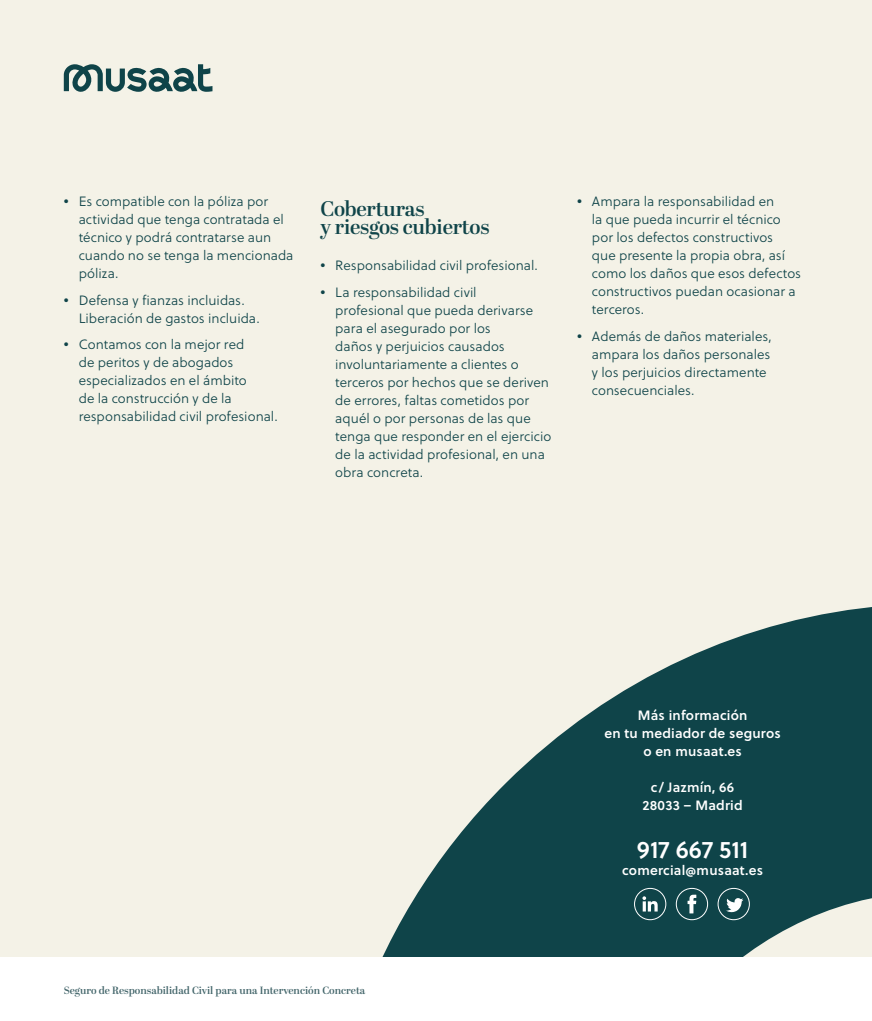
<style>
.page{position:relative;width:872px;height:1021px;background:#fff}
.page>*{position:absolute;margin:0;border:0;box-sizing:border-box;transform-origin:0 0}
.t1{font:600 23.85px "Soleil";color:#fff}
.t2{font:600 21px/18px "Abril Display";letter-spacing:-.01em;color:#0f4449}
.t3{font:13.5px/18px "Soleil Lt";letter-spacing:.005em;color:#0f4449}
.t4{font:600 13.5px/18px "Soleil";letter-spacing:.015em;color:#fff;text-align:center}
.t5{font:600 10.5px "Abril Display";color:#416469}
.s1{font-size:16.5px}
</style>
<div class="page">
<div style="left:0;top:0;width:872px;height:965px;background:#f4f2e7"></div>
<svg style="left:382px;top:607px;width:490px;height:350px;fill:#0f4449"></svg>
<svg style="left:642px;top:896px;width:15px;height:15px"></svg>
<div style="left:634px;top:888px;width:32px;height:32px;border:1px solid #fff;border-radius:50%"></div>
<svg style="left:687px;top:894px;width:9px;height:19px"></svg>
<div style="left:676px;top:888px;width:32px;height:32px;border:1px solid #fff;border-radius:50%"></div>
<svg style="left:726px;top:898px;width:17px;height:14px"></svg>
<div style="left:717px;top:888px;width:32px;height:32px;border:1px solid #fff;border-radius:50%"></div>
<div style="left:0;top:957px;width:872px;height:63px;background:#fff"></div>
<svg style="left:64px;top:64px;width:148px;height:28px"></svg>
<p class="t3" style="left:79px;top:193px;width:216px;text-indent:-15px"><span class="s1">•</span> Es compatible con la póliza por actividad que tenga contratada el técnico y podrá contratarse aun cuando no se tenga la mencionada póliza.</p>
<p class="t3" style="left:79px;top:291px;width:182px;text-indent:-15px"><span class="s1">•</span> Defensa y fianzas incluidas.<br>Liberación de gastos incluida.</p>
<p class="t3" style="left:79px;top:336px;width:200px;text-indent:-15px"><span class="s1">•</span> Contamos con la mejor red<br>de peritos y de abogados especializados en el ámbito<br>de la construcción y de la responsabilidad civil profesional.</p>
<h2 class="t2" style="left:320px;top:201px;width:171px">Coberturas<br>y riesgos cubiertos</h2>
<p class="t3" style="left:320px;top:257px;width:219px"><span class="s1">•</span> Responsabilidad civil profesional.</p>
<p class="t3" style="left:335px;top:283px;width:217px;text-indent:-15px"><span class="s1">•</span> La responsabilidad civil<br>profesional que pueda derivarse para el asegurado por los<br>daños y perjuicios causados involuntariamente a clientes o terceros por hechos que se deriven de errores, faltas cometidos por aquél o por personas de las que tenga que responder en el ejercicio de la actividad profesional, en una obra concreta.</p>
<p class="t3" style="left:592px;top:193px;width:211px;text-indent:-15px"><span class="s1">•</span> Ampara la responsabilidad en<br>la que pueda incurrir el técnico por los defectos constructivos<br>que presente la propia obra, así como los daños que esos defectos constructivos puedan ocasionar a terceros.</p>
<p class="t3" style="left:592px;top:327px;width:181px;text-indent:-15px"><span class="s1">•</span> Además de daños materiales, ampara los daños personales y los perjuicios directamente consecuenciales.</p>
<p class="t5" style="left:64px;top:983px;width:303px">Seguro de Responsabilidad Civil para una Intervención Concreta</p>
<p class="t4" style="left:604px;top:706px;width:178px">Más información<br>en tu mediador de seguros o en musaat.es</p>
<p class="t4" style="left:642px;top:778px;width:102px">c/ Jazmín, 66<br>28033 – Madrid</p>
<h1 class="t1" style="left:637px;top:831px;width:113px">917 667 511</h1>
<p class="t4" style="left:622px;top:860px;width:143px">comercial@musaat.es</p>
</div>
